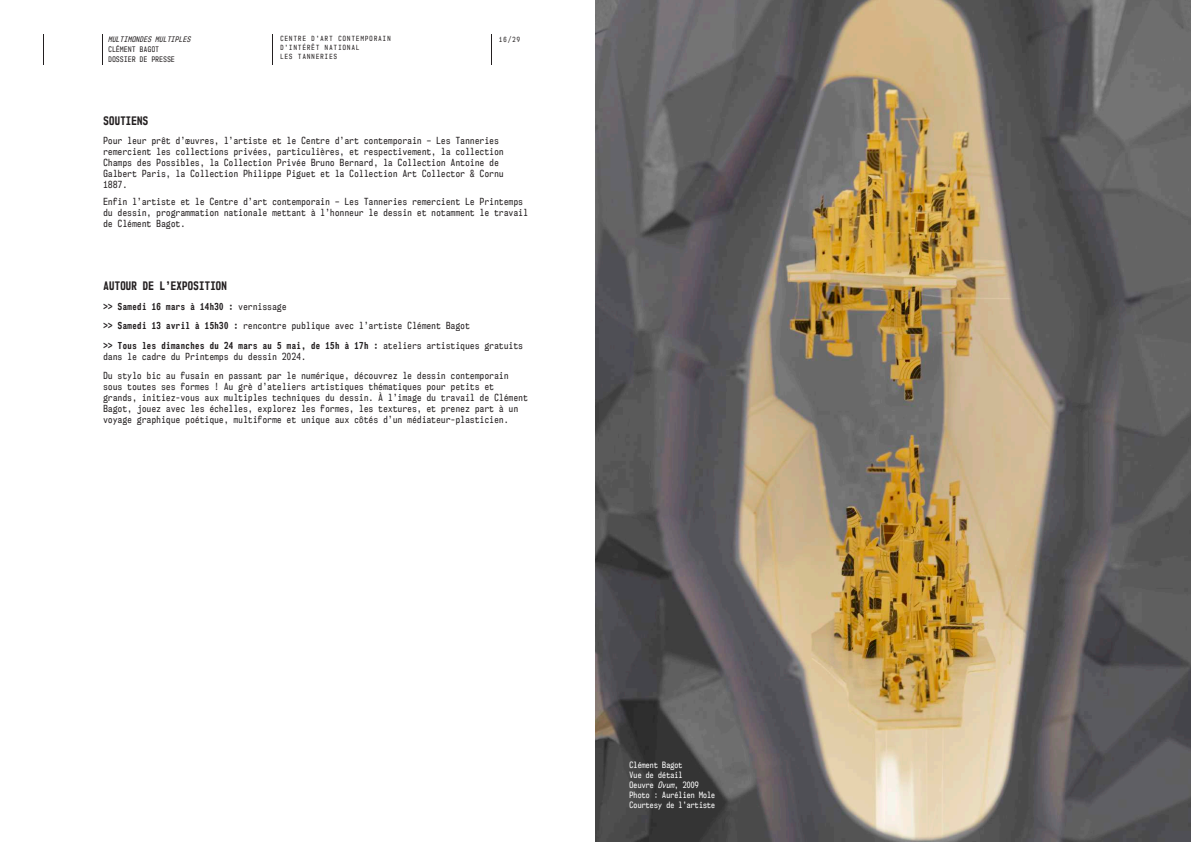
<style>
.page{position:relative;width:1191px;height:842px;background:#fff}
.page>*{position:absolute;margin:0;border:0;box-sizing:border-box;transform-origin:0 0}
.t1{font:700 11px "NK57 Monospace Cd Rg";letter-spacing:.025em;color:#231f20}
.t2{font:9px/11px "NK57 Monospace Cd Rg";letter-spacing:.05em;color:#231f20}
.t3{font:700 9px/19.5px "NK57 Monospace Cd Rg";letter-spacing:.05em;color:#231f20}
.t4{font:8px/10px "NK57 Monospace Cd Rg";letter-spacing:.025em;color:#fff}
.t5{font:7px/10px "NK57 Monospace Cd Rg";letter-spacing:.075em;color:#231f20}
.t6{font:italic 7px "NK57 Monospace Cd Rg";letter-spacing:.075em;color:#231f20}
.t7{font:6.5px/9px "NK57 Monospace Cd Rg";letter-spacing:.2em;color:#231f20}
.s1{font-weight:400}
.s2{font-style:italic}
</style>
<div class="page">
<hr style="left:102px;top:34px;width:1px;height:30px;background:#231f20">
<hr style="left:272px;top:34px;width:1px;height:30px;background:#231f20">
<hr style="left:43px;top:34px;width:1px;height:30px;background:#231f20">
<hr style="left:491px;top:34px;width:1px;height:30px;background:#231f20">
<img style="left:595px;top:0;width:596px;height:842px">
<p class="t6" style="left:108px;top:35px;width:83px">MULTIMONDES MULTIPLES</p>
<p class="t5" style="left:108px;top:44px;width:68px">CLÉMENT BAGOT<br>DOSSIER DE PRESSE</p>
<p class="t7" style="left:280px;top:34px;width:112px">CENTRE D’ART CONTEMPORAIN<br>D’INTÉRÊT NATIONAL<br>LES TANNERIES</p>
<p class="t7" style="left:499px;top:35px;width:22px">16/29</p>
<p class="t1" style="left:103px;top:114px;width:46px">SOUTIENS</p>
<p class="t2" style="left:103px;top:135px;width:401px">Pour leur prêt d’œuvres, l’artiste et le Centre d’art contemporain – Les Tanneries remercient les collections privées, particulières, et respectivement, la collection Champs des Possibles, la Collection Privée Bruno Bernard, la Collection Antoine de Galbert Paris, la Collection Philippe Piguet et la Collection Art Collector &amp; Cornu 1887.</p>
<p class="t2" style="left:103px;top:196px;width:426px">Enfin l’artiste et le Centre d’art contemporain – Les Tanneries remercient Le Printemps du dessin, programmation nationale mettant à l’honneur le dessin et notamment le travail de Clément Bagot.</p>
<p class="t1" style="left:103px;top:280px;width:125px">AUTOUR DE L’EXPOSITION</p>
<p class="t3" style="left:103px;top:297px;width:421px">&gt;&gt; Samedi 16 mars à 14h30 : <span class="s1">vernissage<br></span>&gt;&gt; Samedi 13 avril à 15h30 : <span class="s1">rencontre publique avec l’artiste Clément Bagot<br></span>&gt;&gt; Tous les dimanches du 24 mars au 5 mai, de 15h à 17h : <span class="s1">ateliers artistiques gratuits</span></p>
<p class="t2" style="left:103px;top:347px;width:406px;line-height:19.5px">dans le cadre du Printemps du dessin 2024.<br>Du stylo bic au fusain en passant par le numérique, découvrez le dessin contemporain</p>
<p class="t2" style="left:103px;top:381px;width:426px">sous toutes ses formes ! Au grè d’ateliers artistiques thématiques pour petits et grands, initiez-vous aux multiples techniques du dessin. À l’image du travail de Clément Bagot, jouez avec les échelles, explorez les formes, les textures, et prenez part à un voyage graphique poétique, multiforme et unique aux côtés d’un médiateur-plasticien.</p>
<p class="t4" style="left:629px;top:760px;width:87px">Clément Bagot<br>Vue de détail<br>Oeuvre <span class="s2">Ovum</span>, 2009<br>Photo : Aurélien Mole<br>Courtesy de l’artiste</p>
</div>
